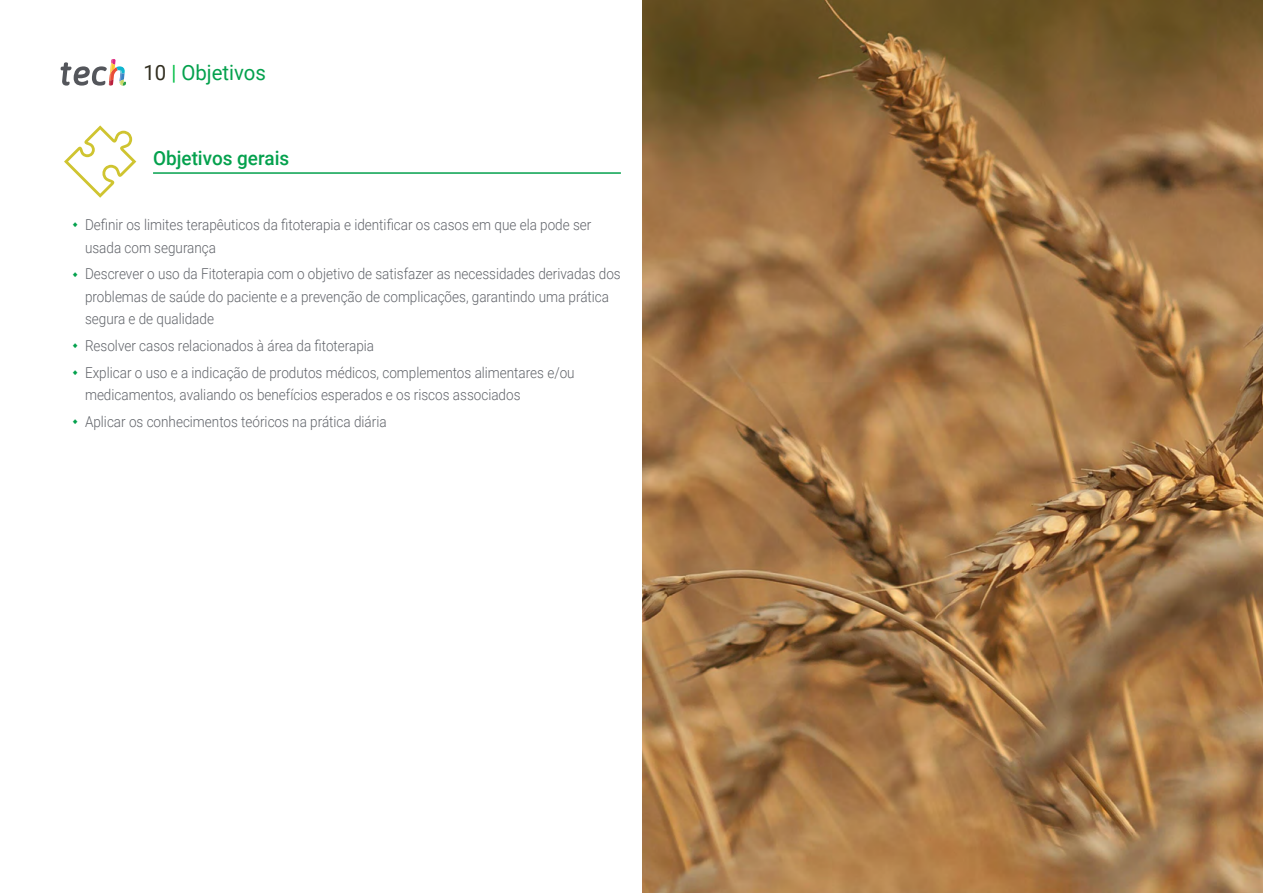
<style>
.page{position:relative;width:1263px;height:893px;background:#fff}
.page>*{position:absolute;margin:0;border:0;box-sizing:border-box;transform-origin:0 0}
.t1{font:21px "Roboto";color:#04a14d}
.t2{font:500 19.5px "Roboto";color:#04a14d}
.t3{font:300 15px/22.5px "Roboto";color:#61646a;scale:.9 1}
.s1{color:#312e20}
.s2{color:#04be46}
</style>
<div class="page">
<hr style="left:153px;top:173px;width:468px;height:1px;background:#04a14d">
<svg style="left:64px;top:125px;width:72px;height:73px"></svg>
<img style="left:642px;top:0;width:621px;height:893px">
<svg style="left:61px;top:59px;width:65px;height:27px"></svg>
<h1 class="t1" style="left:144px;top:57px;width:124px"><span class="s1">10</span> <span class="s2">|</span> Objetivos</h1>
<h2 class="t2" style="left:153px;top:144px;width:138px">Objetivos gerais</h2>
<p class="t3" style="left:85px;top:213px;width:564px">Definir os limites terapêuticos da fitoterapia e identificar os casos em que ela pode ser usada com segurança</p>
<p class="t3" style="left:85px;top:262px;width:597px">Descrever o uso da Fitoterapia com o objetivo de satisfazer as necessidades derivadas dos problemas de saúde do paciente e a prevenção de complicações, garantindo uma prática segura e de qualidade</p>
<p class="t3" style="left:85px;top:332px;width:545px;line-height:26.7px">Resolver casos relacionados à área da fitoterapia<br>Explicar o uso e a indicação de produtos médicos, complementos alimentares e/ou</p>
<p class="t3" style="left:85px;top:381px;width:485px;line-height:26.7px">medicamentos, avaliando os benefícios esperados e os riscos associados<br>Aplicar os conhecimentos teóricos na prática diária</p>
</div>
